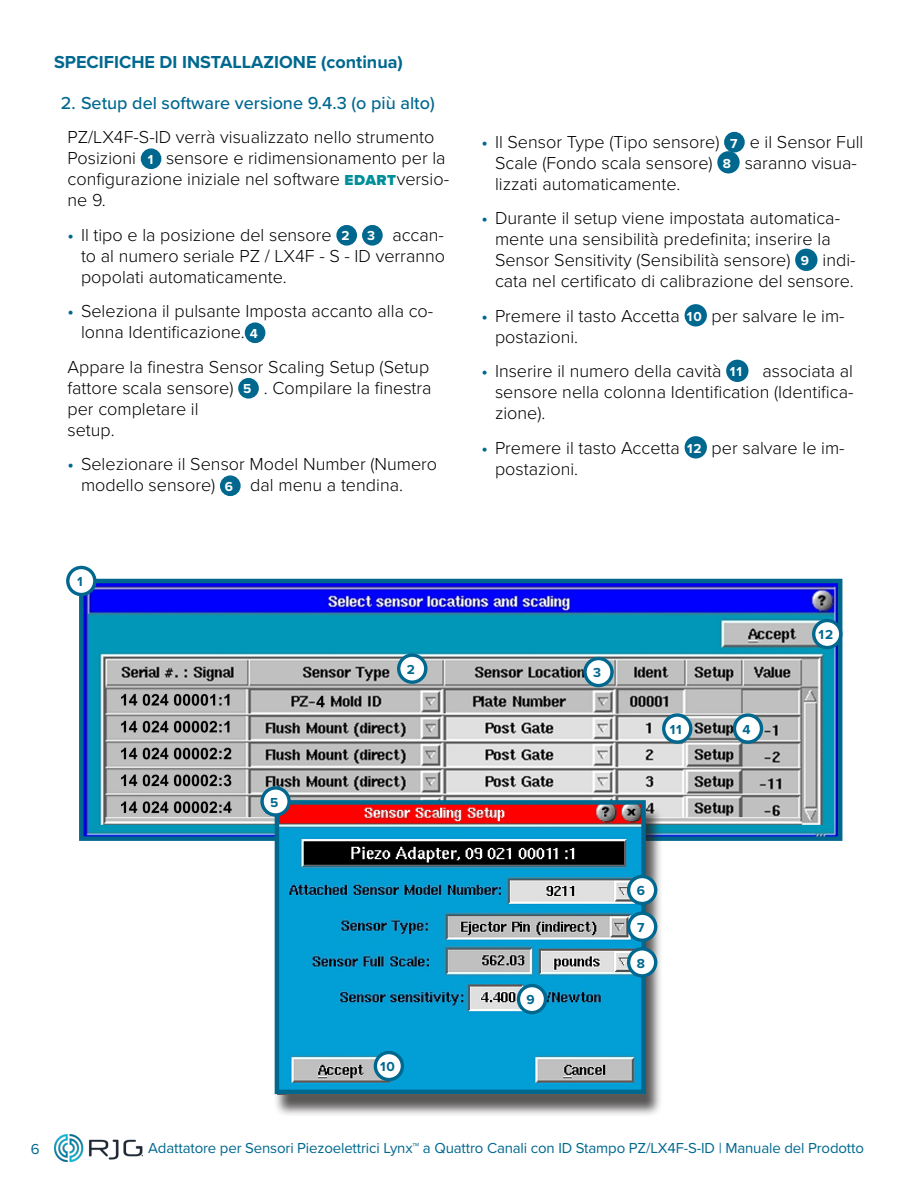
<style>
.page{position:relative;width:918px;height:1188px;background:#fff}
.page>*{position:absolute;margin:0;border:0;box-sizing:border-box;transform-origin:0 0}
.t1{font:300 18px/21px "Proxima Nova";color:#000}
.t2{font:500 18px "Proxima Nova";color:#00688f}
.t3{font:700 18px "Proxima Nova";color:#00688f}
.t4{font:15px "Proxima Nova";letter-spacing:-.01em;color:#00688f}
.t5{font:700 13.5px "Proxima Nova";color:#00688f}
.s1{font-weight:700;font-size:13.5px;color:#fff}
.s2{font-weight:900;font-size:15px;color:#008e99}
.s3{font-weight:500;color:#00688f}
</style>
<div class="page">
<img style="left:54px;top:1134px;width:88px;height:27px">
<img style="left:84px;top:584px;width:753px;height:252px">
<div style="left:79px;top:579px;width:763px;height:262px;border:4px solid #00688f"></div>
<div style="left:142px;top:150px;width:18px;height:18px;background:#00688f;border-radius:50%"></div>
<div style="left:141px;top:148px;width:20px;height:21px;border:3px solid #00688f;border-radius:50%"></div>
<div style="left:338px;top:226px;width:18px;height:18px;background:#00688f;border-radius:50%"></div>
<div style="left:336px;top:225px;width:21px;height:21px;border:3px solid #00688f;border-radius:50%"></div>
<div style="left:364px;top:226px;width:17px;height:18px;background:#00688f;border-radius:50%"></div>
<div style="left:362px;top:225px;width:21px;height:21px;border:3px solid #00688f;border-radius:50%"></div>
<div style="left:246px;top:324px;width:18px;height:18px;background:#00688f;border-radius:50%"></div>
<div style="left:245px;top:322px;width:20px;height:21px;border:3px solid #00688f;border-radius:50%"></div>
<div style="left:240px;top:379px;width:17px;height:18px;background:#00688f;border-radius:50%"></div>
<div style="left:238px;top:378px;width:21px;height:21px;border:3px solid #00688f;border-radius:50%"></div>
<div style="left:221px;top:477px;width:18px;height:18px;background:#00688f;border-radius:50%"></div>
<div style="left:220px;top:475px;width:21px;height:21px;border:3px solid #00688f;border-radius:50%"></div>
<div style="left:274px;top:805px;width:389px;height:312px;background:#231f20;opacity:.75"></div>
<img style="left:280px;top:805px;width:361px;height:284px">
<div style="left:275px;top:800px;width:371px;height:294px;border:4px solid #00688f"></div>
<svg style="left:68px;top:567px;width:27px;height:28px"></svg>
<div style="left:66px;top:566px;width:31px;height:30px;border:3px solid #00688f;border-radius:50%"></div>
<svg style="left:262px;top:788px;width:27px;height:27px"></svg>
<div style="left:260px;top:786px;width:31px;height:31px;border:3px solid #00688f;border-radius:50%"></div>
<svg style="left:734px;top:715px;width:28px;height:27px"></svg>
<div style="left:733px;top:713px;width:30px;height:31px;border:3px solid #00688f;border-radius:50%"></div>
<div style="left:629px;top:876px;width:27px;height:28px;background:#fff;border-radius:50%"></div>
<div style="left:627px;top:875px;width:30px;height:30px;border:3px solid #00688f;border-radius:50%"></div>
<svg style="left:518px;top:986px;width:28px;height:27px"></svg>
<div style="left:517px;top:984px;width:30px;height:30px;border:3px solid #00688f;border-radius:50%"></div>
<div style="left:375px;top:1053px;width:27px;height:27px;background:#fff;border-radius:50%"></div>
<div style="left:374px;top:1051px;width:30px;height:30px;border:3px solid #00688f;border-radius:50%"></div>
<svg style="left:399px;top:655px;width:27px;height:27px"></svg>
<div style="left:397px;top:653px;width:30px;height:31px;border:3px solid #00688f;border-radius:50%"></div>
<svg style="left:585px;top:659px;width:27px;height:27px"></svg>
<div style="left:583px;top:657px;width:31px;height:30px;border:3px solid #00688f;border-radius:50%"></div>
<div style="left:629px;top:913px;width:27px;height:27px;background:#fff;border-radius:50%"></div>
<div style="left:627px;top:912px;width:30px;height:30px;border:3px solid #00688f;border-radius:50%"></div>
<svg style="left:629px;top:949px;width:27px;height:27px"></svg>
<div style="left:627px;top:947px;width:30px;height:31px;border:3px solid #00688f;border-radius:50%"></div>
<svg style="left:664px;top:715px;width:27px;height:27px"></svg>
<div style="left:662px;top:713px;width:30px;height:31px;border:3px solid #00688f;border-radius:50%"></div>
<div style="left:814px;top:621px;width:27px;height:27px;background:#fff;border-radius:50%"></div>
<div style="left:812px;top:619px;width:30px;height:30px;border:3px solid #00688f;border-radius:50%"></div>
<div style="left:726px;top:133px;width:17px;height:18px;background:#00688f;border-radius:50%"></div>
<div style="left:724px;top:132px;width:21px;height:20px;border:3px solid #00688f;border-radius:50%"></div>
<div style="left:717px;top:151px;width:23px;height:22px;background:#00688f;border-radius:50%"></div>
<div style="left:795px;top:249px;width:22px;height:22px;background:#00688f;border-radius:50%"></div>
<div style="left:685px;top:304px;width:22px;height:22px;background:#00688f;border-radius:50%"></div>
<div style="left:726px;top:360px;width:23px;height:22px;background:#00688f;border-radius:50%"></div>
<div style="left:685px;top:436px;width:22px;height:22px;background:#00688f;border-radius:50%"></div>
<p class="t3" style="left:54px;top:49px;width:350px">SPECIFICHE DI INSTALLAZIONE (continua)</p>
<p class="t2" style="left:61px;top:89px;width:376px">2. Setup del software versione 9.4.3 (o più alto)</p>
<p class="t1" style="left:68px;top:126px;width:383px">PZ/LX4F‑S‑ID verrà visualizzato nello strumento Posizioni <span class="s1">1</span> sensore e ridimensionamento per la configurazione iniziale nel software <span class="s2">EDART</span>versio‑ ne 9.</p>
<p class="t1" style="left:68px;top:223px;width:283px"><span class="s3">•</span> Il tipo e la posizione del sensore <span class="s1">2</span></p>
<p class="t1" style="left:81px;top:223px;width:366px;text-align:justify;text-indent:286px"><span class="s1">3</span> accan‑ to al numero seriale PZ / LX4F ‑ S ‑ ID verranno popolati automaticamente.</p>
<p class="t1" style="left:81px;top:300px;width:354px;text-indent:-14px"><span class="s3">•</span> Seleziona il pulsante Imposta accanto alla co‑ lonna Identificazione. <span class="s1">4</span></p>
<p class="t1" style="left:68px;top:355px;width:366px">Appare la finestra Sensor Scaling Setup (Setup fattore scala sensore) <span class="s1">5</span> . Compilare la finestra per completare il<br>setup.</p>
<p class="t1" style="left:81px;top:453px;width:358px;text-indent:-14px"><span class="s3">•</span> Selezionare il Sensor Model Number (Numero modello sensore) <span class="s1">6</span> dal menu a tendina.</p>
<p class="t5" style="left:77px;top:572px;width:7px">1</p>
<p class="t1" style="left:495px;top:130px;width:370px;text-indent:-14px"><span class="s3">•</span> Il Sensor Type (Tipo sensore) <span class="s1">7</span> e il Sensor Full<br>Scale (Fondo scala sensore) <span class="s1">8</span> saranno visua‑ lizzati automaticamente.</p>
<p class="t1" style="left:495px;top:207px;width:362px;text-indent:-14px"><span class="s3">•</span> Durante il setup viene impostata automatica‑ mente una sensibilità predefinita; inserire la Sensor Sensitivity (Sensibilità sensore) <span class="s1">9</span> indi‑ cata nel certificato di calibrazione del sensore.</p>
<p class="t1" style="left:495px;top:304px;width:351px;text-indent:-14px"><span class="s3">•</span> Premere il tasto Accetta <span class="s1">10</span> per salvare le im‑ postazioni.</p>
<p class="t1" style="left:495px;top:360px;width:360px;text-align:justify;text-indent:-14px"><span class="s3">•</span> Inserire il numero della cavità <span class="s1">11</span> associata al sensore nella colonna Identification (Identifica‑ zione).</p>
<p class="t1" style="left:495px;top:436px;width:351px;text-indent:-14px"><span class="s3">•</span> Premere il tasto Accetta <span class="s1">12</span> per salvare le im‑ postazioni.</p>
<p class="t5" style="left:819px;top:625px;width:16px">12</p>
<p class="t5" style="left:270px;top:792px;width:10px">5</p>
<p class="t5" style="left:407px;top:659px;width:10px">2</p>
<p class="t5" style="left:593px;top:663px;width:9px">3</p>
<p class="t5" style="left:670px;top:719px;width:13px">11</p>
<p class="t5" style="left:380px;top:1057px;width:16px">10</p>
<p class="t5" style="left:527px;top:990px;width:10px">9</p>
<p class="t5" style="left:637px;top:881px;width:10px">6</p>
<p class="t5" style="left:637px;top:918px;width:9px">7</p>
<p class="t5" style="left:637px;top:953px;width:10px">8</p>
<p class="t5" style="left:743px;top:719px;width:10px">4</p>
<p class="t4" style="left:31px;top:1137px;width:10px">6</p>
<p class="t4" style="left:148px;top:1136px;width:717px">Adattatore per Sensori Piezoelettrici Lynx™ a Quattro Canali con ID Stampo PZ/LX4F‑S‑ID | Manuale del Prodotto</p>
</div>
